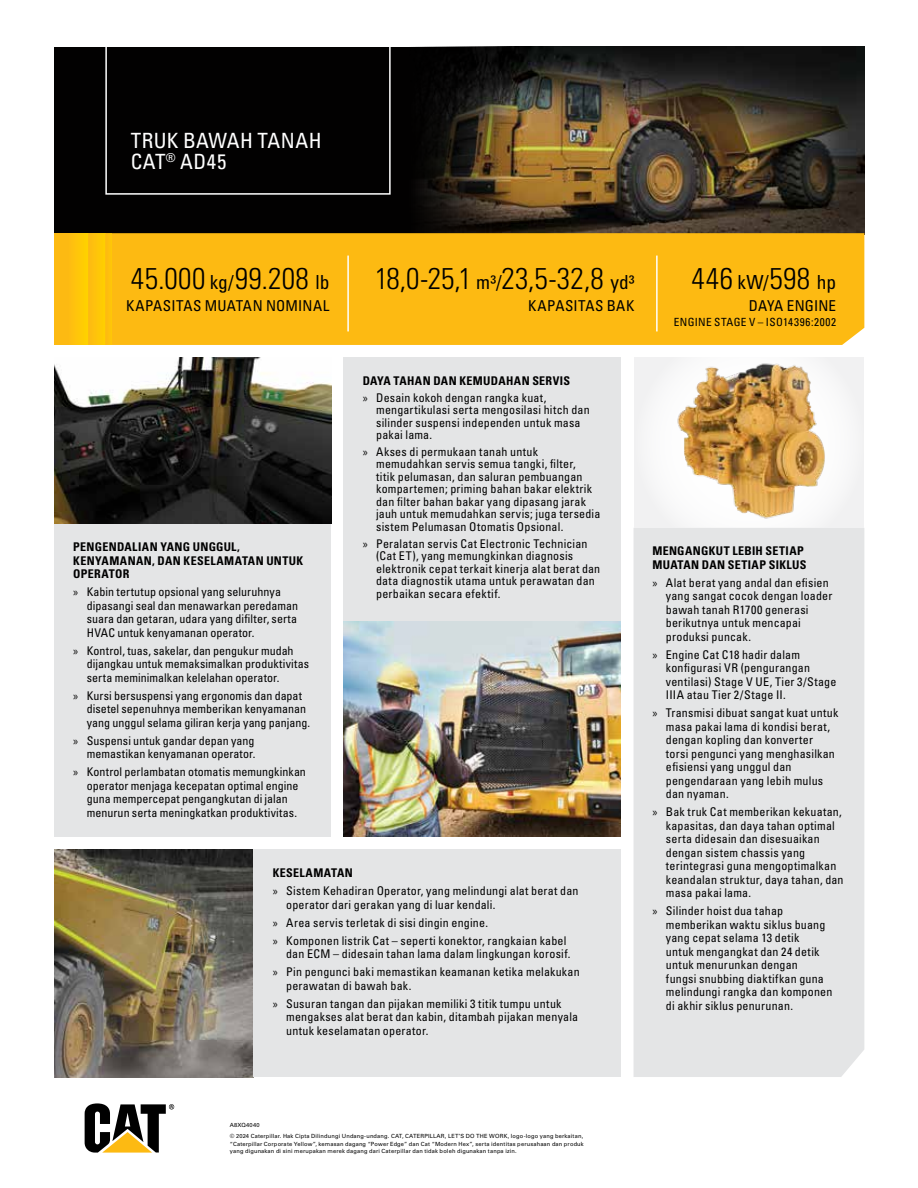
<style>
.page{position:relative;width:918px;height:1188px;background:#fff}
.page>*{position:absolute;margin:0;border:0;box-sizing:border-box;transform-origin:0 0}
.t1{font:300 condensed 30px "Univers LT Std";letter-spacing:.015em;color:#000}
.t2{font:condensed 21px/21px "Univers LT Std";letter-spacing:.025em;color:#fff}
.t3{font:condensed 15px "Univers LT Std";letter-spacing:.015em;color:#000}
.t4{font:condensed 12px/13.5px "Univers LT Std";letter-spacing:.015em;color:#000}
.t5{font:700 condensed 12px/13.5px "Univers LT Std";letter-spacing:.03em;color:#000}
.t6{font:condensed 11.25px "Univers LT Std";letter-spacing:.035em;color:#000}
.t7{font:5.7px/11.6px "Univers LT Std";letter-spacing:.025em;color:#000}
.s1{font-weight:400;font-size:19.35px}
.s2{font-family:"Myriad Pro";font-stretch:normal}
.s3{font-weight:700}
</style>
<div class="page">
<div style="left:54px;top:47px;width:810px;height:187px;background:#020101"></div>
<img style="left:418px;top:47px;width:446px;height:186px">
<div style="left:112px;top:233px;width:752px;height:112px;background:#fdba12"></div>
<svg style="left:85px;top:1103px;width:89px;height:50px"></svg>
<div style="left:54px;top:233px;width:34px;height:112px;background:linear-gradient(to right,#fcb317,#ffce03)"></div>
<div style="left:88px;top:233px;width:17px;height:112px;background:#fec40a"></div>
<div style="left:105px;top:233px;width:7px;height:112px;background:#febf0e"></div>
<div style="left:105px;top:35px;width:286px;height:160px;border:2px solid #fff"></div>
<div style="left:54px;top:524px;width:277px;height:313px;background:#e4e5e6"></div>
<img style="left:54px;top:850px;width:200px;height:227px">
<img style="left:54px;top:357px;width:277px;height:167px">
<img style="left:344px;top:621px;width:277px;height:216px">
<div style="left:344px;top:357px;width:277px;height:264px;background:#e4e5e6"></div>
<div style="left:254px;top:849px;width:367px;height:228px;background:#e4e5e6"></div>
<div style="left:634px;top:528px;width:230px;height:549px;background:#e4e5e6"></div>
<hr style="left:656px;top:256px;width:2px;height:75px;background:#fff">
<hr style="left:347px;top:256px;width:2px;height:75px;background:#fff">
<img style="left:634px;top:357px;width:230px;height:171px">
<h2 class="t2" style="left:131px;top:129px;width:192px">TRUK BAWAH TANAH<br>CAT<sup>®</sup> AD45</h2>
<h1 class="t1" style="left:131px;top:260px;width:200px">45.000 <span class="s1">kg/</span>99.208 <span class="s1">lb</span></h1>
<p class="t3" style="left:126px;top:296px;width:205px">KAPASITAS MUATAN NOMINAL</p>
<h1 class="t1" style="left:375px;top:260px;width:261px">18,0-25,1 <span class="s1">m³/</span>23,5-32,8 <span class="s1">yd³</span></h1>
<p class="t3" style="left:528px;top:296px;width:108px">KAPASITAS BAK</p>
<h1 class="t1" style="left:692px;top:260px;width:146px">446 <span class="s1">kW/</span>598 <span class="s1">hp</span></h1>
<p class="t3" style="left:749px;top:296px;width:89px">DAYA ENGINE</p>
<p class="t6" style="left:674px;top:315px;width:164px">ENGINE STAGE V – ISO14396:2002</p>
<p class="t5" style="left:73px;top:540px;width:232px">PENGENDALIAN YANG UNGGUL,<br>KENYAMANAN, DAN KESELAMATAN UNTUK<br>OPERATOR</p>
<p class="t4" style="left:87px;top:585px;width:213px;text-indent:-14px"><span class="s2">»</span> Kabin tertutup opsional yang seluruhnya dipasangi seal dan menawarkan peredaman suara dan getaran, udara yang difilter, serta HVAC untuk kenyamanan operator.</p>
<p class="t4" style="left:87px;top:644px;width:224px;text-indent:-14px"><span class="s2">»</span> Kontrol, tuas, sakelar, dan pengukur mudah dijangkau untuk memaksimalkan produktivitas serta meminimalkan kelelahan operator.</p>
<p class="t4" style="left:87px;top:689px;width:225px;text-indent:-14px"><span class="s2">»</span> Kursi bersuspensi yang ergonomis dan dapat disetel sepenuhnya memberikan kenyamanan yang unggul selama giliran kerja yang panjang.</p>
<p class="t4" style="left:73px;top:734px;width:184px;text-align:right"><span class="s2">»</span> Suspensi untuk gandar depan yang memastikan kenyamanan operator.</p>
<p class="t4" style="left:73px;top:765px;width:234px;text-align:center"><span class="s2">»</span> Kontrol perlambatan otomatis memungkinkan operator menjaga kecepatan optimal engine guna mempercepat pengangkutan di jalan menurun serta meningkatkan produktivitas.</p>
<p class="t4" style="left:363px;top:372px;width:209px;line-height:17px"><span class="s3">DAYA TAHAN DAN KEMUDAHAN SERVIS </span><span class="s2">»</span> Desain kokoh dengan rangka kuat,</p>
<p class="t4" style="left:376px;top:403px;width:215px;line-height:12.5px">mengartikulasi serta mengosilasi hitch dan silinder suspensi independen untuk masa pakai lama.</p>
<p class="t4" style="left:376px;top:445px;width:226px;line-height:12.5px;text-indent:-14px"><span class="s2">»</span> Akses di permukaan tanah untuk memudahkan servis semua tangki, filter,<br>titik pelumasan, dan saluran pembuangan kompartemen; priming bahan bakar elektrik dan filter bahan bakar yang dipasang jarak jauh untuk memudahkan servis; juga tersedia sistem Pelumasan Otomatis Opsional.</p>
<p class="t4" style="left:376px;top:537px;width:226px;line-height:12.5px;text-indent:-14px"><span class="s2">»</span> Peralatan servis Cat Electronic Technician (Cat ET), yang memungkinkan diagnosis elektronik cepat terkait kinerja alat berat dan data diagnostik utama untuk perawatan dan perbaikan secara efektif.</p>
<p class="t4" style="left:273px;top:864px;width:307px;line-height:18px"><span class="s3">KESELAMATAN<br></span><span class="s2">»</span> Sistem Kehadiran Operator, yang melindungi alat berat dan</p>
<p class="t4" style="left:273px;top:895px;width:295px;line-height:18px;text-indent:14px">operator dari gerakan yang di luar kendali.<br><span class="s2">»</span> Area servis terletak di sisi dingin engine.<br><span class="s2">»</span> Komponen listrik Cat – seperti konektor, rangkaian kabel</p>
<p class="t4" style="left:273px;top:945px;width:308px;line-height:18px;text-align:center">dan ECM – didesain tahan lama dalam lingkungan korosif.<br><span class="s2">»</span> Pin pengunci baki memastikan keamanan ketika melakukan</p>
<p class="t4" style="left:273px;top:976px;width:290px;line-height:18px;text-indent:14px">perawatan di bawah bak.<br><span class="s2">»</span> Susuran tangan dan pijakan memiliki 3 titik tumpu untuk</p>
<p class="t4" style="left:286px;top:1010px;width:294px">mengakses alat berat dan kabin, ditambah pijakan menyala untuk keselamatan operator.</p>
<p class="t5" style="left:652px;top:544px;width:156px">MENGANGKUT LEBIH SETIAP<br>MUATAN DAN SETIAP SIKLUS</p>
<p class="t4" style="left:666px;top:576px;width:168px;text-indent:-14px"><span class="s2">»</span> Alat berat yang andal dan efisien yang sangat cocok dengan loader bawah tanah R1700 generasi berikutnya untuk mencapai produksi puncak.</p>
<p class="t4" style="left:666px;top:648px;width:172px;text-indent:-14px"><span class="s2">»</span> Engine Cat C18 hadir dalam konfigurasi VR (pengurangan ventilasi) Stage V UE, Tier 3/Stage<br>IIIA atau Tier 2/Stage II.</p>
<p class="t4" style="left:666px;top:706px;width:174px;text-indent:-14px"><span class="s2">»</span> Transmisi dibuat sangat kuat untuk masa pakai lama di kondisi berat, dengan kopling dan konverter torsi pengunci yang menghasilkan efisiensi yang unggul dan pengendaraan yang lebih mulus dan nyaman.</p>
<p class="t4" style="left:666px;top:805px;width:179px;text-indent:-14px"><span class="s2">»</span> Bak truk Cat memberikan kekuatan, kapasitas, dan daya tahan optimal serta didesain dan disesuaikan dengan sistem chassis yang terintegrasi guna mengoptimalkan keandalan struktur, daya tahan, dan masa pakai lama.</p>
<p class="t4" style="left:666px;top:904px;width:168px;text-indent:-14px"><span class="s2">»</span> Silinder hoist dua tahap memberikan waktu siklus buang yang cepat selama 13 detik<br>untuk mengangkat dan 24 detik untuk menurunkan dengan<br>fungsi snubbing diaktifkan guna melindungi rangka dan komponen di akhir siklus penurunan.</p>
<p class="t7" style="left:230px;top:1119px;width:355px">A8XQ4040<br>© 2024 Caterpillar. Hak Cipta Dilindungi Undang-undang. CAT, CATERPILLAR, LET’S DO THE WORK, logo-logo yang berkaitan,</p>
<p class="t7" style="left:230px;top:1140px;width:355px;line-height:7.2px">“Caterpillar Corporate Yellow”, kemasan dagang “Power Edge” dan Cat “Modern Hex”, serta identitas perusahaan dan produk yang digunakan di sini merupakan merek dagang dari Caterpillar dan tidak boleh digunakan tanpa izin.</p>
</div>
